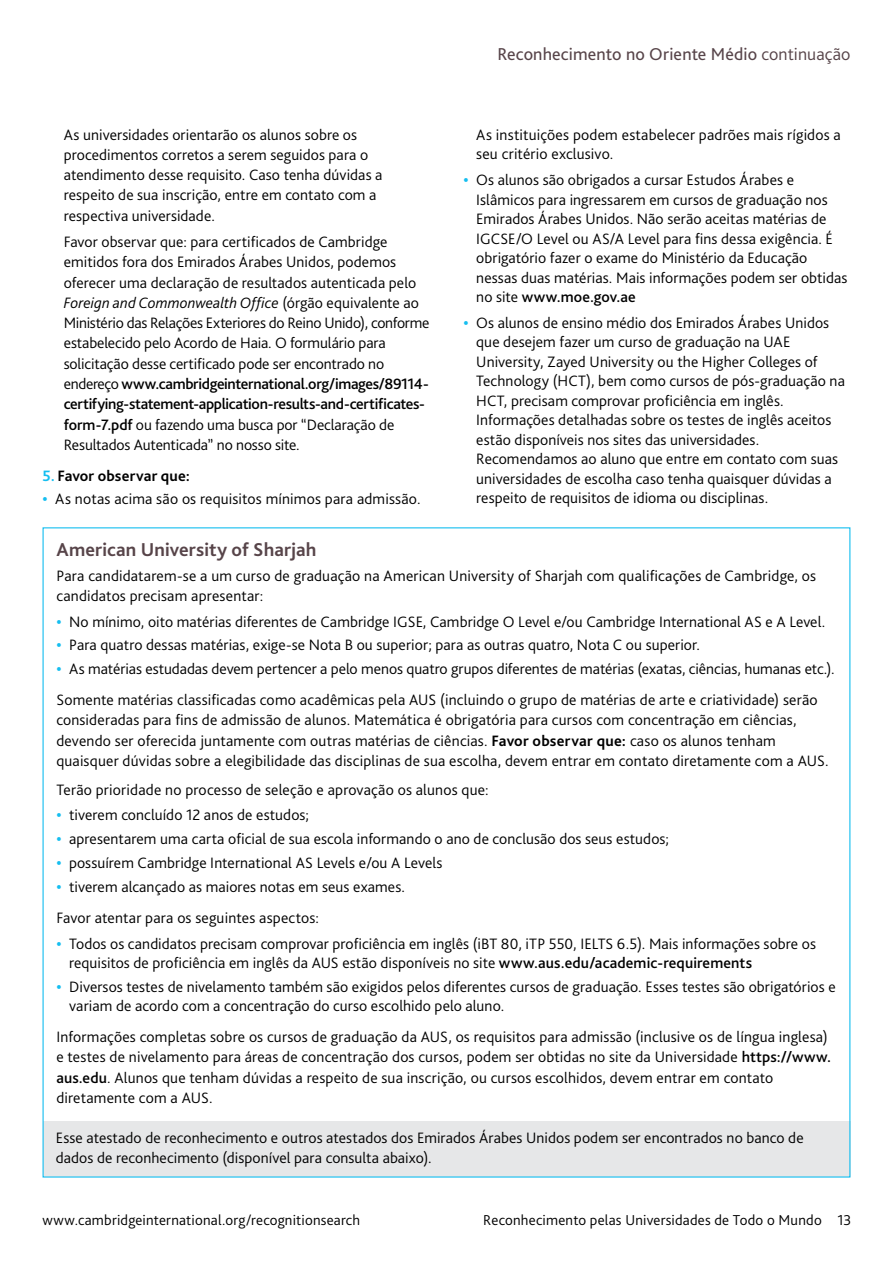
<style>
.page{position:relative;width:893px;height:1263px;background:#fff}
.page>*{position:absolute;margin:0;border:0;box-sizing:border-box;transform-origin:0 0}
.t1{font:700 19.5px "Bliss Pro";letter-spacing:.005em;color:#574449}
.t2{font:18px "Bliss Pro";letter-spacing:.01em;color:#574449}
.t3{font:300 15.75px/20.2px "Bliss Pro";letter-spacing:.005em;color:#000}
.t4{font:700 15.75px "Bliss Pro";letter-spacing:.01em;color:#000}
.t5{font:300 15px "Bliss Pro";letter-spacing:.015em;color:#000}
.s1{font-style:italic}
.s2{font-weight:500}
.s3{color:#15bef0}
.s4{font-weight:700;color:#15bef0}
.s5{font-weight:300}
.s6{font-weight:700}
</style>
<div class="page">
<div style="left:43px;top:1121px;width:808px;height:56px;background:#e6e7e8"></div>
<p class="t3" style="left:64px;top:124px;width:320px">As universidades orientarão os alunos sobre os procedimentos corretos a serem seguidos para o atendimento desse requisito. Caso tenha dúvidas a respeito de sua inscrição, entre em contato com a respectiva universidade.</p>
<p class="t3" style="left:64px;top:232px;width:367px">Favor observar que: para certificados de Cambridge emitidos fora dos Emirados Árabes Unidos, podemos oferecer uma declaração de resultados autenticada pelo <span class="s1">Foreign and Commonwealth Office</span> (órgão equivalente ao Ministério das Relações Exteriores do Reino Unido), conforme estabelecido pelo Acordo de Haia. O formulário para solicitação desse certificado pode ser encontrado no endereço <span class="s2">www.cambridgeinternational.org/images/89114- certifying-statement-application-results-and-certificates&shy;form-7.pdf</span> ou fazendo uma busca por “Declaração de Resultados Autenticada” no nosso site.</p>
<p class="t4" style="left:43px;top:466px;width:149px"><span class="s3">5.</span> Favor observar que:</p>
<p class="t3" style="left:43px;top:489px;width:380px"><span class="s4">•</span> As notas acima são os requisitos mínimos para admissão.</p>
<p class="t2" style="left:497px;top:43px;width:355px">Reconhecimento no Oriente Médio <span class="s5">continuação</span></p>
<p class="t3" style="left:476px;top:125px;width:366px;line-height:19.5px">As instituições podem estabelecer padrões mais rígidos a seu critério exclusivo.</p>
<p class="t3" style="left:476px;top:170px;width:373px;line-height:19.5px;text-indent:-13px"><span class="s4">•</span> Os alunos são obrigados a cursar Estudos Árabes e Islâmicos para ingressarem em cursos de graduação nos Emirados Árabes Unidos. Não serão aceitas matérias de IGCSE/O Level ou AS/A Level para fins dessa exigência. É obrigatório fazer o exame do Ministério da Educação nessas duas matérias. Mais informações podem ser obtidas no site <span class="s2">www.moe.gov.ae</span></p>
<p class="t3" style="left:476px;top:313px;width:370px;line-height:19.5px;text-indent:-13px"><span class="s4">•</span> Os alunos de ensino médio dos Emirados Árabes Unidos que desejem fazer um curso de graduação na UAE University, Zayed University ou the Higher Colleges of Technology (HCT), bem como cursos de pós-graduação na HCT, precisam comprovar proficiência em inglês.<br>Informações detalhadas sobre os testes de inglês aceitos estão disponíveis nos sites das universidades.<br>Recomendamos ao aluno que entre em contato com suas universidades de escolha caso tenha quaisquer dúvidas a respeito de requisitos de idioma ou disciplinas.</p>
<p class="t1" style="left:56px;top:537px;width:262px">American University of Sharjah</p>
<p class="t3" style="left:56px;top:565px;width:761px">Para candidatarem-se a um curso de graduação na American University of Sharjah com qualificações de Cambridge, os candidatos precisam apresentar:</p>
<p class="t3" style="left:56px;top:611px;width:770px"><span class="s4">•</span> No mínimo, oito matérias diferentes de Cambridge IGSE, Cambridge O Level e/ou Cambridge International AS e A Level.</p>
<p class="t3" style="left:56px;top:635px;width:645px"><span class="s4">•</span> Para quatro dessas matérias, exige-se Nota B ou superior; para as outras quatro, Nota C ou superior.</p>
<p class="t3" style="left:56px;top:653px;width:780px;line-height:30.9px"><span class="s4">•</span> As matérias estudadas devem pertencer a pelo menos quatro grupos diferentes de matérias (exatas, ciências, humanas etc.).<br>Somente matérias classificadas como acadêmicas pela AUS (incluindo o grupo de matérias de arte e criatividade) serão</p>
<p class="t3" style="left:56px;top:710px;width:774px">consideradas para fins de admissão de alunos. Matemática é obrigatória para cursos com concentração em ciências, devendo ser oferecida juntamente com outras matérias de ciências. <span class="s6">Favor observar que:</span> caso os alunos tenham quaisquer dúvidas sobre a elegibilidade das disciplinas de sua escolha, devem entrar em contato diretamente com a AUS.</p>
<p class="t3" style="left:56px;top:779px;width:434px">Terão prioridade no processo de seleção e aprovação os alunos que:</p>
<p class="t3" style="left:56px;top:805px;width:254px"><span class="s4">•</span> tiverem concluído 12 anos de estudos;</p>
<p class="t3" style="left:56px;top:829px;width:614px"><span class="s4">•</span> apresentarem uma carta oficial de sua escola informando o ano de conclusão dos seus estudos;</p>
<p class="t3" style="left:56px;top:852px;width:388px"><span class="s4">•</span> possuírem Cambridge International AS Levels e/ou A Levels</p>
<p class="t3" style="left:56px;top:871px;width:350px;line-height:30.9px"><span class="s4">•</span> tiverem alcançado as maiores notas em seus exames.<br>Favor atentar para os seguintes aspectos:</p>
<p class="t3" style="left:69px;top:933px;width:748px;line-height:19.5px;text-indent:-13px"><span class="s4">•</span> Todos os candidatos precisam comprovar proficiência em inglês (iBT 80, iTP 550, IELTS 6.5). Mais informações sobre os requisitos de proficiência em inglês da AUS estão disponíveis no site <span class="s2">www.aus.edu/academic-requirements</span></p>
<p class="t3" style="left:69px;top:977px;width:768px;line-height:19.5px;text-indent:-13px"><span class="s4">•</span> Diversos testes de nivelamento também são exigidos pelos diferentes cursos de graduação. Esses testes são obrigatórios e variam de acordo com a concentração do curso escolhido pelo aluno.</p>
<p class="t3" style="left:56px;top:1027px;width:776px">Informações completas sobre os cursos de graduação da AUS, os requisitos para admissão (inclusive os de língua inglesa) e testes de nivelamento para áreas de concentração dos cursos, podem ser obtidas no site da Universidade <span class="s2">https://www. aus.edu</span>. Alunos que tenham dúvidas a respeito de sua inscrição, ou cursos escolhidos, devem entrar em contato diretamente com a AUS.</p>
<p class="t3" style="left:56px;top:1127px;width:749px">Esse atestado de reconhecimento e outros atestados dos Emirados Árabes Unidos podem ser encontrados no banco de dados de reconhecimento (disponível para consulta abaixo).</p>
<p class="t5" style="left:43px;top:1210px;width:319px">www.cambridgeinternational.org/recognitionsearch</p>
<p class="t5" style="left:483px;top:1210px;width:370px">Reconhecimento pelas Universidades de Todo o Mundo 13</p>
</div>
